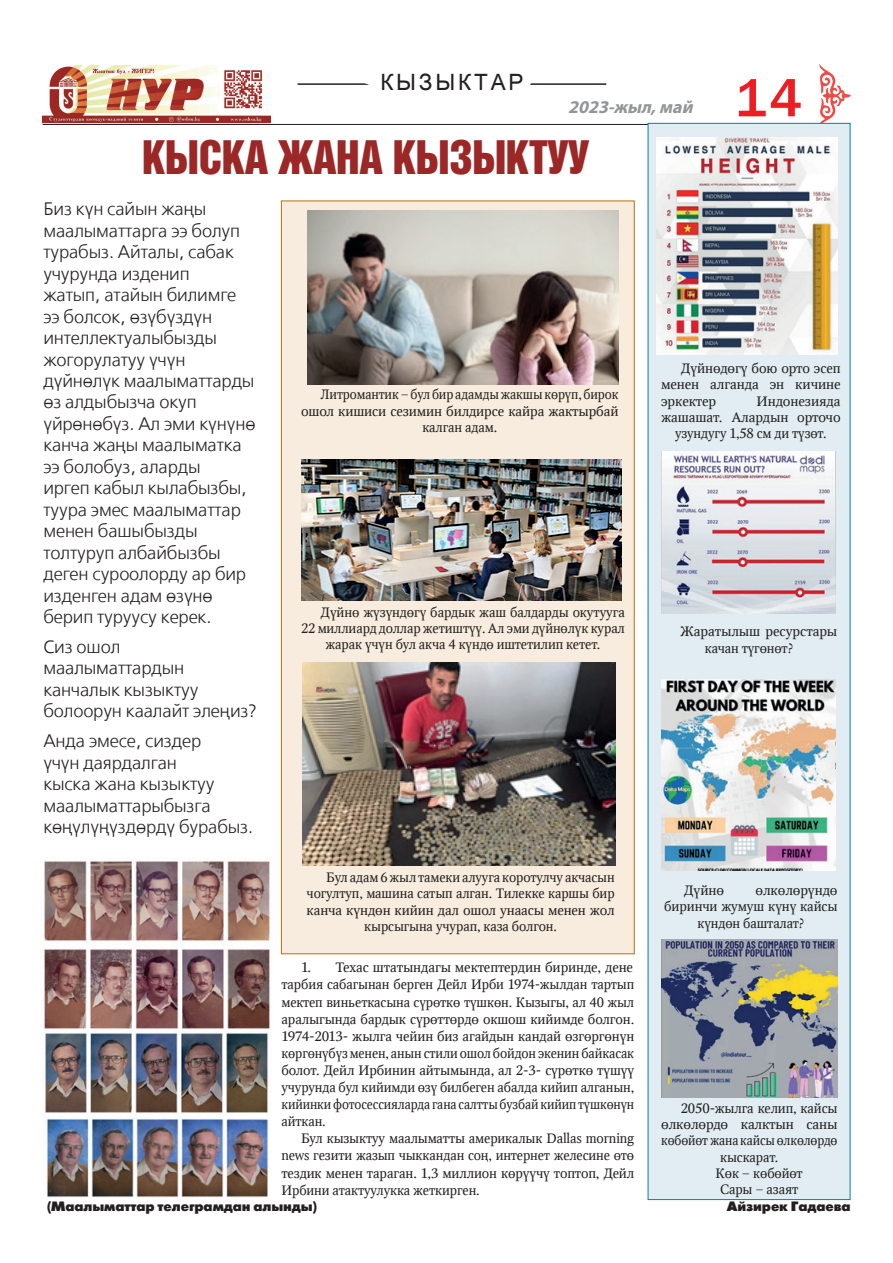
<style>
.page{position:relative;width:893px;height:1263px;background:#fff}
.page>*{position:absolute;margin:0;border:0;box-sizing:border-box;transform-origin:0 0}
.t1{font:54.15px "Q3 Franklin Gothic Medium C";color:#ee1d23}
.t2{font:42.3px "Q3 Helvetica Inserat Cyrillic";letter-spacing:-.01em;color:#9b2727}
.t3{font:22.5px "Arial Q2";letter-spacing:.125em;color:#231f20}
.t4{font:18px/21.5px "Q3 Free Set C";letter-spacing:-.01em;color:#231f20}
.t5{font:italic 700 18px "Myriad Pro";color:#939598}
.t6{font:13.5px/17.1px "Q3 Octava C";letter-spacing:-.01em;color:#231f20;text-align:justify;scale:1.04 1}
.t7{font:13.5px/17.1px "Q3 Octava C";letter-spacing:-.01em;color:#231f20;text-align:justify}
.t8{font:13.5px/16.2px "Q3 Octava C";letter-spacing:-.01em;color:#231f20;scale:1.05 1}
.t9{font:13.5px "Q3 Futuris XC";letter-spacing:-.01em;color:#231f20}
.t10{font:13.5px "Q3 Octava C";letter-spacing:-.01em;color:#231f20;scale:.96 1}
.t11{font:13.5px "Q3 Octava C";letter-spacing:-.01em;color:#231f20;scale:.95 1}
</style>
<div class="page">
<hr style="left:43px;top:124px;width:807px;height:1px;background:#231f20">
<img style="left:819px;top:64px;width:31px;height:59px">
<img style="left:43px;top:65px;width:227px;height:58px">
<div style="left:648px;top:123px;width:202px;height:1077px;background:#e1edf2"></div>
<div style="left:281px;top:201px;width:354px;height:753px;background:#f7ecdd;border:1px solid #b7720f"></div>
<img style="left:44px;top:861px;width:227px;height:168px">
<img style="left:45px;top:1032px;width:224px;height:82px">
<img style="left:46px;top:1115px;width:223px;height:83px">
<img style="left:303px;top:663px;width:313px;height:202px">
<img style="left:307px;top:210px;width:312px;height:174px">
<img style="left:301px;top:459px;width:321px;height:142px">
<img style="left:656px;top:137px;width:182px;height:218px">
<img style="left:662px;top:452px;width:173px;height:161px">
<img style="left:661px;top:940px;width:177px;height:157px">
<img style="left:661px;top:679px;width:174px;height:191px">
<hr style="left:298px;top:83px;width:308px;height:2px;background:#231f20">
<svg style="left:330px;top:83px;width:217px;height:2px"></svg>
<h3 class="t3" style="left:380px;top:71px;width:145px">КЫЗЫКТАР</h3>
<h3 class="t5" style="left:568px;top:96px;width:131px">2023-жыл,май</h3>
<h1 class="t1" style="left:736px;top:68px;width:68px">14</h1>
<h2 class="t2" style="left:142px;top:132px;width:449px">КЫСКА ЖАНА КЫЗЫКТУУ</h2>
<p class="t4" style="left:43px;top:199px;width:214px">Биз кїн сайын жаўы маалыматтарга ээ болуп турабыз. Айталы, сабак учурунда изденип<br>жатып, атайын билимге ээ болсок, єзїбїздїн интеллектуалыбызды жогорулатуу їчїн дїйнєлїк маалыматтарды єз алдыбызча окуп їйрєнєбїз. Ал эми кїнїнє канча жаўы маалыматка ээ болобуз, аларды<br>иргеп кабыл кылабызбы, туура эмес маалыматтар менен башыбызды толтуруп албайбызбы деген суроолорду ар бир изденген адам єзїнє берип туруусу керек.</p>
<h3 class="t4" style="left:43px;top:637px;width:215px">Сиз ошол маалыматтардын канчалык кызыктуу болоорун каалайт элеўиз?</h3>
<h3 class="t4" style="left:43px;top:731px;width:211px">Анда эмесе, сиздер<br>їчїн даярдалган<br>кыска жана кызыктуу маалыматтарыбызга кєўїлїўїздєрдї бурабыз.</h3>
<p class="t7" style="left:326px;top:869px;width:290px">Бул адам 6 жыл тамеки алууга коротулчу акчасын</p>
<p class="t7" style="left:307px;top:885px;width:309px">чогултуп, машина сатып алган. Тилекке каршы бир</p>
<p class="t6" style="left:307px;top:902px;width:298px">канча кїндєн кийин дал ошол унаасы менен жол</p>
<p class="t7" style="left:364px;top:918px;width:194px">кырсыгына учурап, каза болгон.</p>
<p class="t10" style="left:321px;top:387px;width:312px">Литромантик – бул бир адамды жакшы кєрїп, бирок</p>
<p class="t6" style="left:301px;top:403px;width:307px">ошол кишиси сезимин билдирсе кайра жактырбай</p>
<p class="t7" style="left:422px;top:419px;width:76px">калган адам.</p>
<p class="t7" style="left:321px;top:604px;width:306px">Дїйнє жїзїндєгї бардык жаш балдарды окутууга</p>
<p class="t7" style="left:301px;top:620px;width:325px">22 миллиард доллар жетиштїї. Ал эми дїйнєлїк курал</p>
<p class="t7" style="left:325px;top:636px;width:276px">жарак їчїн бул акча 4 кїндє иштетилип кетет.</p>
<p class="t6" style="left:281px;top:959px;width:341px;text-indent:20px">1. Техас штатындагы мектептердин биринде, дене тарбия сабагынан берген Дейл Ирби 1974-жылдан тартып мектеп виньеткасына сїрєткє тїшкєн. Кызыгы, ал 40 жыл аралыгында бардык сїрєттєрдє окшош кийимде болгон.<br>1974-2013- жылга чейин биз агайдын кандай єзгєргєнїн кєргєнїбїз менен, анын стили ошол бойдон экенин байкасак болот. Дейл Ирбинин айтымында, ал 2-3- сїрєткє тїшїї учурунда бул кийимди єзї билбеген абалда кийип алганын, кийинки фотосессияларда гана салтты бузбай кийип тїшкєнїн айткан.</p>
<p class="t7" style="left:281px;top:1130px;width:354px;text-indent:20px">Бул кызыктуу маалыматты америкалык Dallas morning news гезити жазып чыккандан соў, интернет желесине єтє тездик менен тараган. 1,3 миллион кєрїїчї топтоп, Дейл Ирбини атактуулукка жеткирген.</p>
<p class="t6" style="left:661px;top:361px;width:174px;line-height:16.2px;text-indent:20px">Дїйнєдєгї бою орто эсеп менен алганда эн кичине эркектер</p>
<p class="t8" style="left:757px;top:393px;width:82px">Индонезияда</p>
<p class="t8" style="left:661px;top:409px;width:172px">жашашат. Алардын орточо</p>
<p class="t7" style="left:675px;top:425px;width:153px">узундугу 1,58 см ди тїзєт.</p>
<p class="t8" style="left:705px;top:624px;width:128px;text-indent:-25px">Жаратылыш ресурстары качан тїгєнєт?</p>
<p class="t8" style="left:684px;top:883px;width:40px">Дїйнє</p>
<p class="t8" style="left:755px;top:883px;width:80px">єлкєлєрїндє</p>
<p class="t7" style="left:664px;top:898px;width:175px">биринчи жумуш кїнї кайсы</p>
<p class="t7" style="left:697px;top:915px;width:108px">кїндєн башталат?</p>
<p class="t7" style="left:681px;top:1100px;width:158px">2050-жылга келип, кайсы</p>
<p class="t8" style="left:661px;top:1117px;width:170px">єлкєлєрдє калктын саны</p>
<p class="t11" style="left:661px;top:1133px;width:187px">кєбєйєт жана кайсы єлкєлєрдє</p>
<p class="t7" style="left:720px;top:1149px;width:60px">кыскарат.</p>
<p class="t7" style="left:715px;top:1165px;width:89px">Кєк – кєбєйєт</p>
<p class="t7" style="left:720px;top:1181px;width:80px">Сары – азаят</p>
<p class="t9" style="left:47px;top:1199px;width:271px">(Маалыматтар телеграмдан алынды)</p>
<p class="t9" style="left:727px;top:1199px;width:125px">Айзирек Гадаева</p>
</div>
